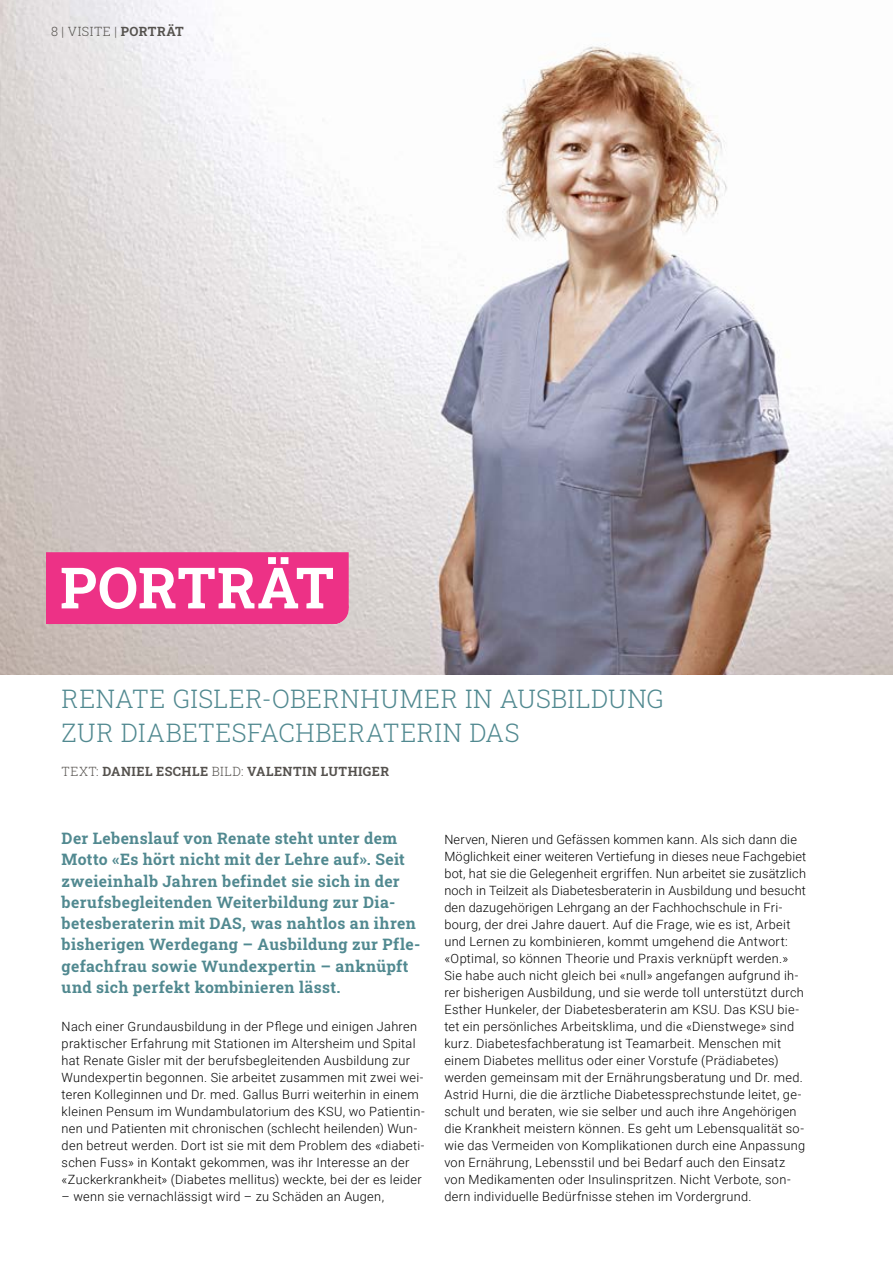
<style>
.page{position:relative;width:893px;height:1263px;background:#fff}
.page>*{position:absolute;margin:0;border:0;box-sizing:border-box;transform-origin:0 0}
.t1{font:700 57px "Roboto Slab";letter-spacing:.01em;color:#fff}
.t2{font:300 25.5px/34px "Roboto Slab";letter-spacing:.02em;color:#518990}
.t3{font:700 15.75px/21.3px "Roboto Slab";letter-spacing:.02em;color:#518990}
.t4{font:300 12.75px/17px "Roboto";letter-spacing:.025em;color:#000}
.t5{font:700 12.75px "Roboto Slab";letter-spacing:.035em;color:#55524e}
.t6{font:300 12.75px "Roboto Slab";letter-spacing:.045em;color:#55524e}
.s1{font-weight:700}
.s2{font-weight:300}
</style>
<div class="page">
<img style="left:0;top:0;width:893px;height:674px">
<div style="left:46px;top:552px;width:303px;height:56px;background:#ed3186"></div>
<div style="left:46px;top:608px;width:288px;height:16px;background:#ed3186"></div>
<p class="t6" style="left:51px;top:23px;width:134px">8 | VISITE | <span class="s1">PORTRÄT</span></p>
<h1 class="t1" style="left:60px;top:549px;width:276px">PORTRÄT</h1>
<h2 class="t2" style="left:62px;top:681px;width:604px">RENATE GISLER-OBERNHUMER IN AUSBILDUNG<br>ZUR DIABETESFACHBERATERIN DAS</h2>
<p class="t5" style="left:62px;top:763px;width:329px"><span class="s2">TEXT:</span> DANIEL ESCHLE <span class="s2">BILD:</span> VALENTIN LUTHIGER</p>
<p class="t3" style="left:62px;top:827px;width:360px">Der Lebenslauf von Renate steht unter dem Motto «Es hört nicht mit der Lehre auf». Seit zweieinhalb Jahren befindet sie sich in der berufsbegleitenden Weiterbildung zur Dia&shy;betesberaterin mit DAS, was nahtlos an ihren bisherigen Werdegang – Ausbildung zur Pfle&shy;gefachfrau sowie Wundexpertin – anknüpft und sich perfekt kombinieren lässt.</p>
<p class="t4" style="left:62px;top:1018px;width:365px">Nach einer Grundausbildung in der Pflege und einigen Jahren praktischer Erfahrung mit Stationen im Altersheim und Spital hat Renate Gisler mit der berufsbegleitenden Ausbildung zur Wundexpertin begonnen. Sie arbeitet zusammen mit zwei wei&shy;teren Kolleginnen und Dr. med. Gallus Burri weiterhin in einem kleinen Pensum im Wundambulatorium des KSU, wo Patientin&shy;nen und Patienten mit chronischen (schlecht heilenden) Wun&shy;den betreut werden. Dort ist sie mit dem Problem des «diabeti&shy;schen Fuss» in Kontakt gekommen, was ihr Interesse an der «Zuckerkrankheit» (Diabetes mellitus) weckte, bei der es leider</p>
<p class="t4" style="left:62px;top:1188px;width:324px">– wenn sie vernachlässigt wird – zu Schäden an Augen,</p>
<p class="t4" style="left:444px;top:831px;width:363px">Nerven, Nieren und Gefässen kommen kann. Als sich dann die Möglichkeit einer weiteren Vertiefung in dieses neue Fachgebiet bot, hat sie die Gelegenheit ergriffen. Nun arbeitet sie zusätzlich noch in Teilzeit als Diabetesberaterin in Ausbildung und besucht den dazugehörigen Lehrgang an der Fachhochschule in Fri&shy;bourg, der drei Jahre dauert. Auf die Frage, wie es ist, Arbeit und Lernen zu kombinieren, kommt umgehend die Antwort: «Optimal, so können Theorie und Praxis verknüpft werden.» Sie habe auch nicht gleich bei «null» angefangen aufgrund ih&shy;rer bisherigen Ausbildung, und sie werde toll unterstützt durch Esther Hunkeler, der Diabetesberaterin am KSU. Das KSU bie&shy;tet ein persönliches Arbeitsklima, und die «Dienstwege» sind kurz. Diabetesfachberatung ist Teamarbeit. Menschen mit einem Diabetes mellitus oder einer Vorstufe (Prädiabetes) werden gemeinsam mit der Ernährungsberatung und Dr. med.<br>Astrid Hurni, die die ärztliche Diabetessprechstunde leitet, ge&shy;schult und beraten, wie sie selber und auch ihre Angehörigen die Krankheit meistern können. Es geht um Lebensqualität so&shy;wie das Vermeiden von Komplikationen durch eine Anpassung von Ernährung, Lebensstil und bei Bedarf auch den Einsatz von Medikamenten oder Insulinspritzen. Nicht Verbote, son&shy;dern individuelle Bedürfnisse stehen im Vordergrund.</p>
</div>
